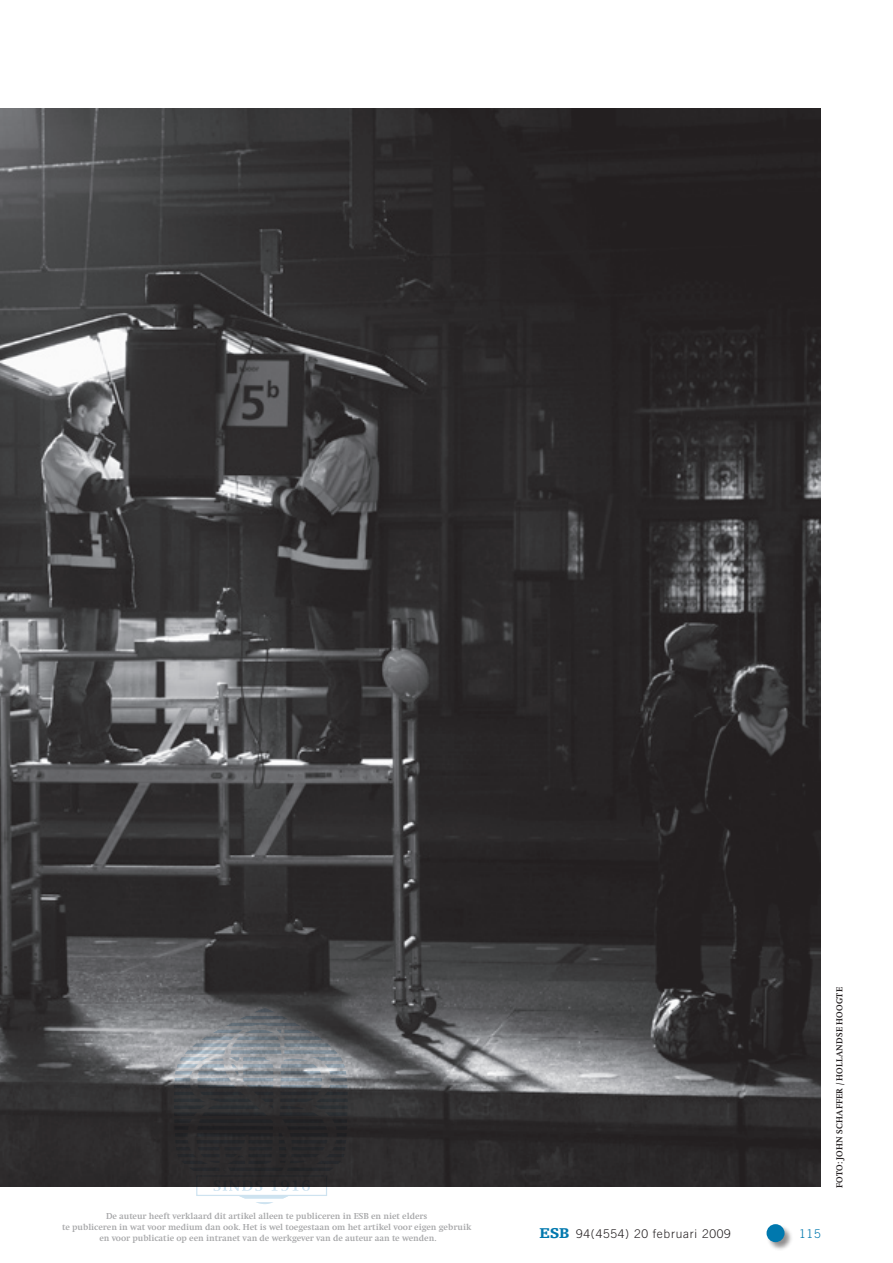
<style>
.page{position:relative;width:893px;height:1263px;background:#fff}
.page>*{position:absolute;margin:0;border:0;box-sizing:border-box;transform-origin:0 0}
.t1{font:300 12px "Trade Gothic";letter-spacing:.06em;color:#231f20}
.t2{font:300 12px "Trade Gothic";color:#0078ae}
.t3{font:700 9px/10.8px "Swift";color:#6c6d70;text-align:center}
.t4{font:700 9px "Swift";letter-spacing:.035em;color:#231f20}
.s1{font-family:"Egyptienne F";font-weight:900;font-size:15px;color:#0078ae}
</style>
<div class="page">
<img style="left:0;top:108px;width:821px;height:1078px">
<div style="left:766px;top:1224px;width:27px;height:27px;background:#231f20;opacity:.5"></div>
<div style="left:766px;top:1224px;width:18px;height:18px;background:#0078ae;border-radius:50%"></div>
<svg style="left:161px;top:1008px;width:197px;height:196px;background:#5f6063"></svg>
<p class="t3" style="left:62px;top:1211px;width:411px">De auteur heeft verklaard dit artikel alleen te publiceren in ESB en niet elders<br>te publiceren in wat voor medium dan ook. Het is wel toegestaan om het artikel voor eigen gebruik en voor publicatie op een intranet van de werkgever van de auteur aan te wenden.</p>
<p class="t4" style="left:834px;top:1188px;width:203px;rotate:-90deg">Foto: John Schaffer / Hollandse Hoogte</p>
<h1 class="t1" style="left:539px;top:1226px;width:193px"><span class="s1">ESB</span> 94(4554) 20 februari 2009</h1>
<h1 class="t2" style="left:799px;top:1226px;width:23px">115</h1>
</div>
